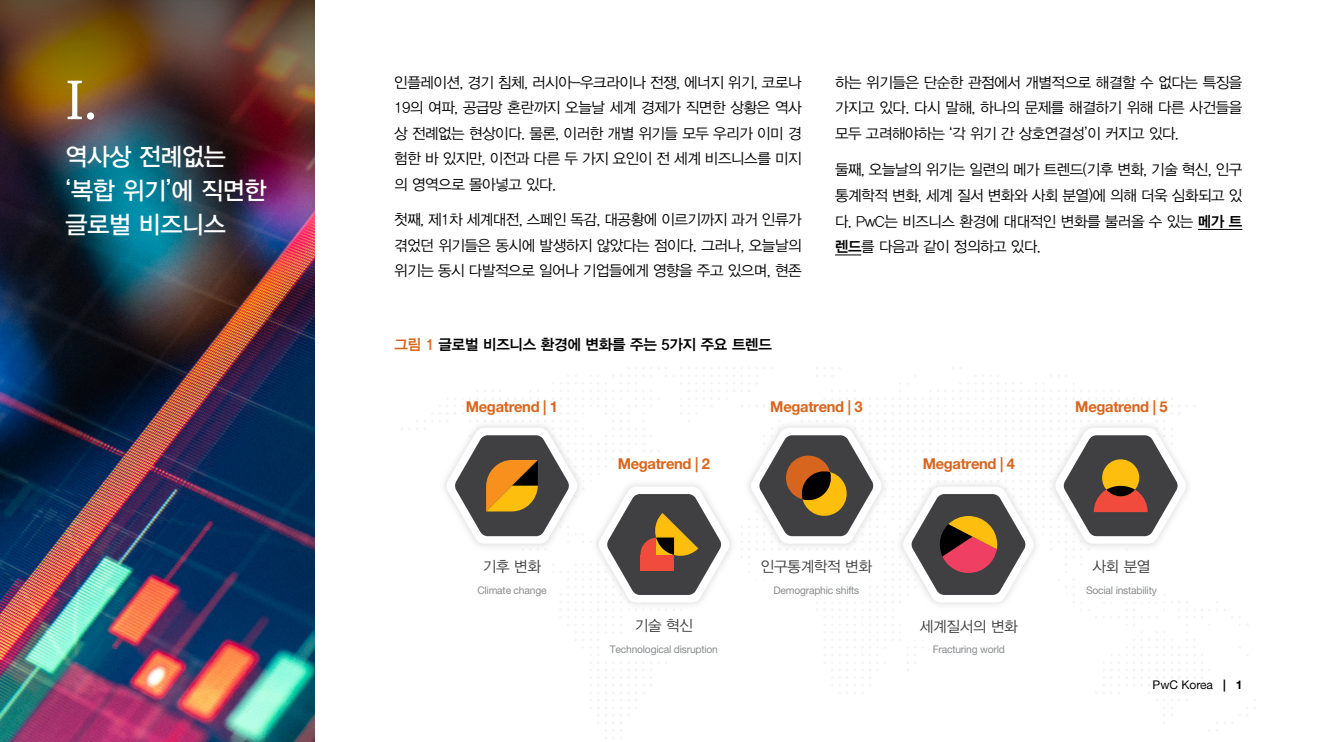
<style>
.page{position:relative;width:1319px;height:742px;background:#fff}
.page>*{position:absolute;margin:0;border:0;box-sizing:border-box;transform-origin:0 0}
.t1{font:57.3px "ITC Charter Com";color:#fff}
.t2{font:24.75px/34px "YDVYGO33";letter-spacing:-.015em;color:#fff}
.t3{font:15px/25.5px "YDVYGO32";letter-spacing:-.03em;color:#000;text-align:justify}
.t4{font:700 15px "Helvetica Neue";letter-spacing:-.02em;color:#d8651d}
.t5{font:15px "YDVYGO32";letter-spacing:-.02em;color:#404042}
.t6{font:15px "YDVYGO34";letter-spacing:-.02em;color:#000}
.t7{font:12px "Helvetica Neue";color:#000}
.t8{font:10.5px "Helvetica Neue";letter-spacing:-.02em;color:#898b8e}
.s1{color:#d8651d}
.s2{font-family:"YDVYGO34"}
.s3{font-weight:700}
</style>
<div class="page">
<img style="left:0;top:349px;width:315px;height:393px">
<img style="left:0;top:0;width:315px;height:349px">
<hr style="left:1197px;top:229px;width:45px;height:1px;background:#000">
<svg style="left:835px;top:255px;width:26px;height:1px"></svg>
<svg style="left:401px;top:367px;width:854px;height:372px"></svg>
<div style="left:743px;top:420px;width:146px;height:131px;background:#dcddde;opacity:.7"></div>
<div style="left:1047px;top:420px;width:146px;height:131px;background:#dcddde;opacity:.7"></div>
<div style="left:895px;top:478px;width:146px;height:132px;background:#dcddde;opacity:.7"></div>
<div style="left:439px;top:420px;width:146px;height:131px;background:#dcddde;opacity:.7"></div>
<svg style="left:446px;top:428px;width:131px;height:115px"></svg>
<div style="left:591px;top:478px;width:146px;height:132px;background:#dcddde;opacity:.7"></div>
<svg style="left:598px;top:486px;width:131px;height:116px"></svg>
<div style="left:470px;top:578px;width:84px;height:23px;background:#fff"></div>
<div style="left:766px;top:578px;width:100px;height:23px;background:#fff"></div>
<div style="left:1078px;top:578px;width:86px;height:23px;background:#fff"></div>
<div style="left:602px;top:637px;width:123px;height:23px;background:#fff"></div>
<div style="left:925px;top:637px;width:87px;height:23px;background:#fff"></div>
<svg style="left:750px;top:428px;width:131px;height:115px"></svg>
<svg style="left:902px;top:486px;width:132px;height:116px"></svg>
<svg style="left:1054px;top:428px;width:132px;height:115px"></svg>
<div style="left:752px;top:553px;width:128px;height:27px;background:#fff"></div>
<div style="left:1083px;top:553px;width:75px;height:27px;background:#fff"></div>
<div style="left:626px;top:612px;width:75px;height:27px;background:#fff"></div>
<div style="left:911px;top:612px;width:115px;height:27px;background:#fff"></div>
<div style="left:474px;top:553px;width:75px;height:27px;background:#fff"></div>
<h1 class="t1" style="left:66px;top:64px;width:34px">I.</h1>
<h2 class="t2" style="left:66px;top:138px;width:202px">역사상 전례없는 ‘복합 위기’에 직면한 글로벌 비즈니스</h2>
<p class="t3" style="left:394px;top:69px;width:409px">인플레이션, 경기 침체, 러시아-우크라이나 전쟁, 에너지 위기, 코로나 19의 여파, 공급망 혼란까지 오늘날 세계 경제가 직면한 상황은 역사 상 전례없는 현상이다. 물론, 이러한 개별 위기들 모두 우리가 이미 경 험한 바 있지만, 이전과 다른 두 가지 요인이 전 세계 비즈니스를 미지 의 영역으로 몰아넣고 있다.</p>
<p class="t3" style="left:394px;top:206px;width:409px">첫째, 제1차 세계대전, 스페인 독감, 대공황에 이르기까지 과거 인류가 겪었던 위기들은 동시에 발생하지 않았다는 점이다. 그러나, 오늘날의 위기는 동시 다발적으로 일어나 기업들에게 영향을 주고 있으며, 현존</p>
<p class="t6" style="left:394px;top:334px;width:379px"><span class="s1">그림 1</span> 글로벌 비즈니스 환경에 변화를 주는 5가지 주요 트렌드</p>
<p class="t3" style="left:835px;top:69px;width:409px">하는 위기들은 단순한 관점에서 개별적으로 해결할 수 없다는 특징을 가지고 있다. 다시 말해, 하나의 문제를 해결하기 위해 다른 사건들을 모두 고려해야하는 ‘각 위기 간 상호연결성’이 커지고 있다.</p>
<p class="t3" style="left:835px;top:156px;width:409px">둘째, 오늘날의 위기는 일련의 메가 트렌드(기후 변화, 기술 혁신, 인구 통계학적 변화, 세계 질서 변화와 사회 분열)에 의해 더욱 심화되고 있 다. PwC는 비즈니스 환경에 대대적인 변화를 불러올 수 있는 <span class="s2">메가 트 렌드</span>를 다음과 같이 정의하고 있다.</p>
<p class="t4" style="left:465px;top:397px;width:94px">Megatrend | 1</p>
<p class="t4" style="left:770px;top:397px;width:94px">Megatrend | 3</p>
<p class="t4" style="left:1075px;top:397px;width:94px">Megatrend | 5</p>
<p class="t5" style="left:483px;top:556px;width:60px">기후 변화</p>
<p class="t4" style="left:617px;top:455px;width:94px">Megatrend | 2</p>
<p class="t4" style="left:922px;top:455px;width:94px">Megatrend | 4</p>
<p class="t5" style="left:760px;top:556px;width:112px">인구통계학적 변화</p>
<p class="t5" style="left:1092px;top:556px;width:60px">사회 분열</p>
<p class="t8" style="left:477px;top:584px;width:71px">Climate change</p>
<p class="t8" style="left:773px;top:584px;width:87px">Demographic shifts</p>
<p class="t8" style="left:1085px;top:584px;width:72px">Social instability</p>
<p class="t5" style="left:634px;top:616px;width:60px">기술 혁신</p>
<p class="t5" style="left:919px;top:616px;width:99px">세계질서의 변화</p>
<p class="t8" style="left:609px;top:642px;width:110px">Technological disruption</p>
<p class="t8" style="left:932px;top:642px;width:73px">Fracturing world</p>
<p class="t7" style="left:1152px;top:677px;width:91px">PwC Korea <span class="s3">| 1</span></p>
</div>
